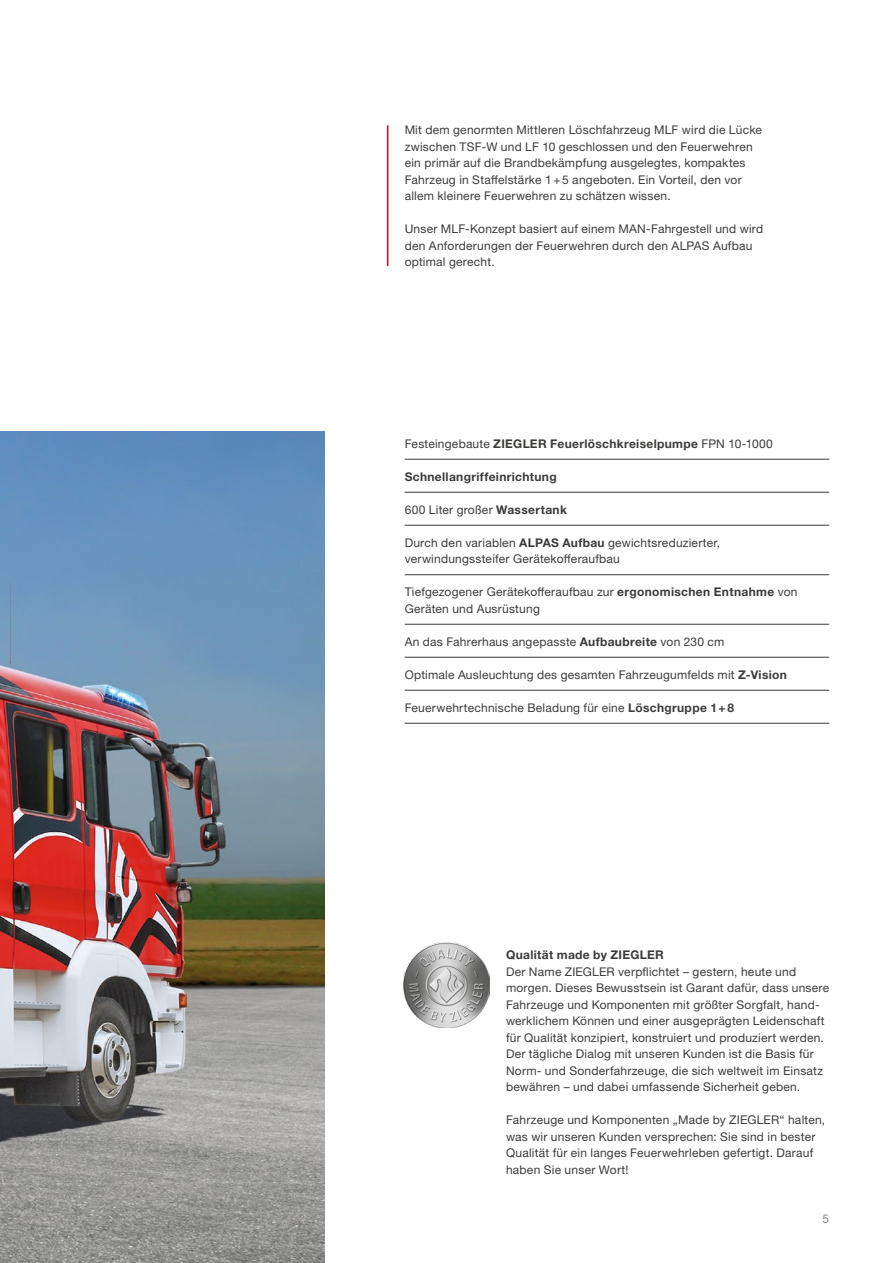
<style>
.page{position:relative;width:893px;height:1263px;background:#fff}
.page>*{position:absolute;margin:0;border:0;box-sizing:border-box;transform-origin:0 0}
.t1{font:12px/16.5px "Helvetica Neue LTW1 G";letter-spacing:.02em;color:#3b3b3a}
.t2{font:700 12px "Helvetica Neue LT Pro";letter-spacing:.03em;color:#3b3b3a}
.t3{font:12px "Helvetica Neue LT Pro";letter-spacing:.02em;color:#3b3b3a}
.t4{font:700 12px "Helvetica Neue LTW1 G";letter-spacing:.025em;color:#3b3b3a}
.t5{font:12px "Helvetica Neue LTW1 G";color:#878786}
.s1{font-weight:400}
.s2{font-weight:700}
</style>
<div class="page">
<hr style="left:387px;top:125px;width:1px;height:141px;background:#e3000f">
<img style="left:404px;top:943px;width:85px;height:85px">
<img style="left:0;top:431px;width:325px;height:832px">
<hr style="left:405px;top:459px;width:424px;height:1px;background:#3b3b3a">
<hr style="left:405px;top:492px;width:424px;height:1px;background:#3b3b3a">
<hr style="left:405px;top:525px;width:424px;height:1px;background:#3b3b3a">
<hr style="left:405px;top:574px;width:424px;height:1px;background:#3b3b3a">
<hr style="left:405px;top:624px;width:424px;height:1px;background:#3b3b3a">
<hr style="left:405px;top:657px;width:424px;height:1px;background:#3b3b3a">
<hr style="left:405px;top:690px;width:424px;height:1px;background:#3b3b3a">
<hr style="left:405px;top:723px;width:424px;height:1px;background:#3b3b3a">
<p class="t1" style="left:405px;top:121px;width:359px">Mit dem genormten Mittleren Löschfahrzeug MLF wird die Lücke zwischen TSF-W und LF 10 geschlossen und den Feuerwehren ein primär auf die Brandbekämpfung ausgelegtes, kompaktes Fahrzeug in Staffelstärke 1+5 angeboten. Ein Vorteil, den vor allem kleinere Feuerwehren zu schätzen wissen.</p>
<p class="t1" style="left:405px;top:220px;width:360px">Unser MLF-Konzept basiert auf einem MAN-Fahrgestell und wird den Anforderungen der Feuerwehren durch den ALPAS Aufbau optimal gerecht.</p>
<p class="t2" style="left:405px;top:436px;width:370px"><span class="s1">Festeingebaute</span> ZIEGLER Feuerlöschkreiselpumpe <span class="s1">FPN 10-1000</span></p>
<p class="t2" style="left:405px;top:469px;width:153px">Schnellangriffeinrichtung</p>
<p class="t3" style="left:405px;top:502px;width:164px">600 Liter großer <span class="s2">Wassertank</span></p>
<p class="t1" style="left:405px;top:534px;width:317px">Durch den variablen <span class="s2">ALPAS Aufbau</span> gewichtsreduzierter, verwindungssteifer Gerätekofferaufbau</p>
<p class="t1" style="left:405px;top:583px;width:394px">Tiefgezogener Gerätekofferaufbau zur <span class="s2">ergonomischen Entnahme</span> von<br>Geräten und Ausrüstung</p>
<p class="t1" style="left:405px;top:633px;width:321px">An das Fahrerhaus angepasste <span class="s2">Aufbaubreite</span> von 230 cm</p>
<p class="t1" style="left:405px;top:666px;width:384px">Optimale Ausleuchtung des gesamten Fahrzeugumfelds mit <span class="s2">Z-Vision</span></p>
<p class="t1" style="left:405px;top:699px;width:331px">Feuerwehrtechnische Beladung für eine <span class="s2">Löschgruppe 1+8</span></p>
<p class="t4" style="left:506px;top:947px;width:159px">Qualität made by ZIEGLER</p>
<p class="t1" style="left:506px;top:963px;width:325px">Der Name ZIEGLER verpflichtet – gestern, heute und morgen. Dieses Bewusstsein ist Garant dafür, dass unsere Fahrzeuge und Komponenten mit größter Sorgfalt, hand&shy;werklichem Können und einer ausgeprägten Leidenschaft für Qualität konzipiert, konstruiert und produziert werden.<br>Der tägliche Dialog mit unseren Kunden ist die Basis für Norm- und Sonderfahrzeuge, die sich weltweit im Einsatz bewähren – und dabei umfassende Sicherheit geben.</p>
<p class="t1" style="left:506px;top:1111px;width:321px">Fahrzeuge und Komponenten „Made by ZIEGLER“ halten, was wir unseren Kunden versprechen: Sie sind in bester Qualität für ein langes Feuerwehrleben gefertigt. Darauf haben Sie unser Wort!</p>
<p class="t5" style="left:822px;top:1211px;width:8px">5</p>
</div>
